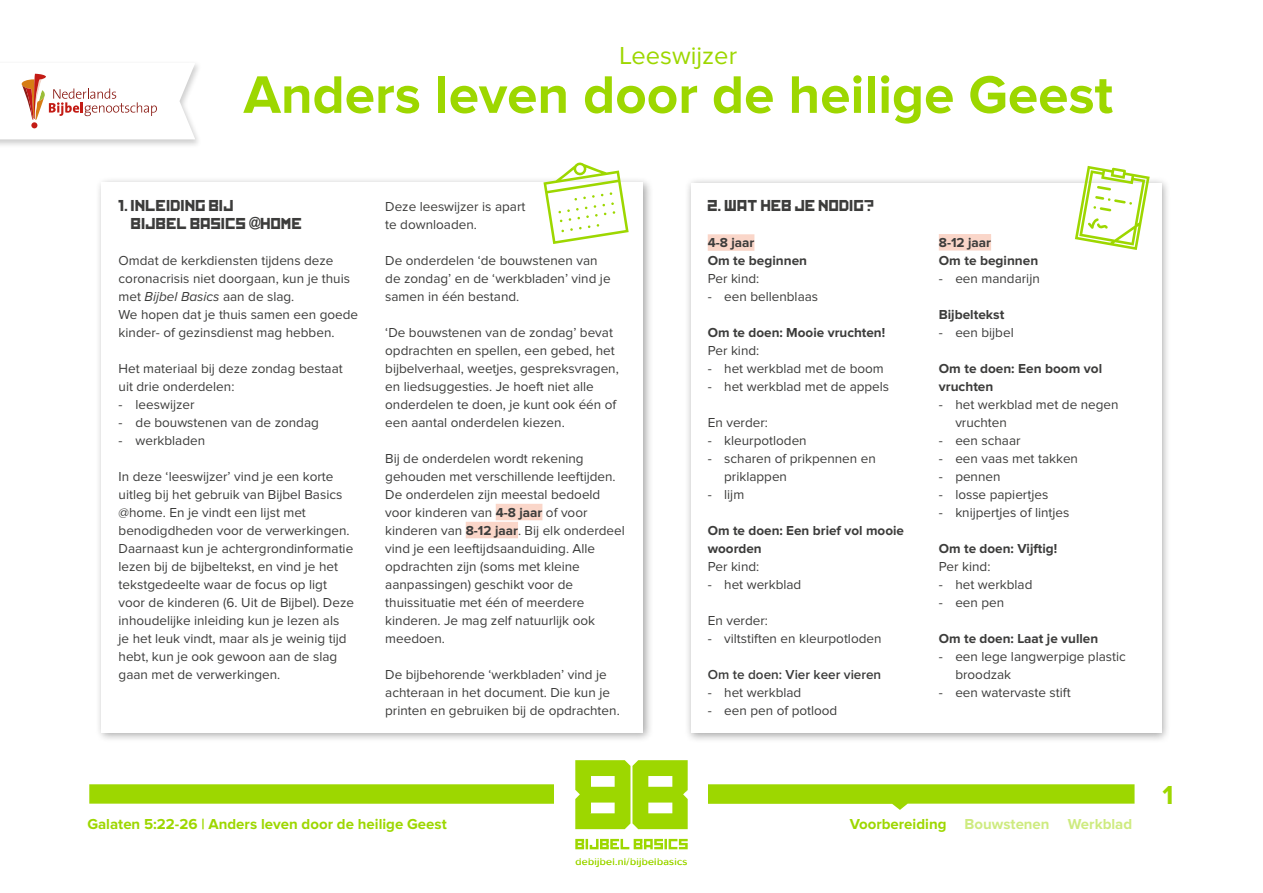
<style>
.page{position:relative;width:1263px;height:893px;background:#fff}
.page>*{position:absolute;margin:0;border:0;box-sizing:border-box;transform-origin:0 0}
.t1{font:700 54.75px "Proxima Nova";color:#9dd700}
.t2{font:700 27px "Proxima Nova";color:#9dd700}
.t3{font:25.5px "Proxima Nova";color:#9dd700}
.t4{font:700 15px "Proxima Nova";color:#9dd700}
.t5{font:15px/18px "Kremlin";color:#3c3c3b}
.t6{font:700 15px "Proxima Nova";color:#ceeb80}
.t7{font:13.5px/18px "Proxima Nova";color:#3c3c3b}
.t8{font:700 13.5px/18px "Proxima Nova";color:#3c3c3b}
.t9{font:600 13.5px "Proxima Nova";color:#3c3c3b}
.t10{font:10.5px "Proxima Nova";letter-spacing:.03em;color:#9dd700}
.s1{font-family:"Impact"}
.s2{font-style:italic}
.s3{font-weight:700}
.s4{color:#ceeb80}
</style>
<div class="page">
<svg style="left:575px;top:839px;width:113px;height:10px"></svg>
<svg style="left:89px;top:760px;width:1045px;height:69px"></svg>
<div style="left:0;top:60px;width:202px;height:88px;background:#000;opacity:.2"></div>
<svg style="left:0;top:63px;width:195px;height:76px"></svg>
<div style="left:95px;top:176px;width:558px;height:567px;background:#000;opacity:.35"></div>
<div style="left:102px;top:183px;width:541px;height:550px;background:#fff"></div>
<div style="left:496px;top:504px;width:46px;height:16px;background:#fad6c9"></div>
<div style="left:466px;top:522px;width:52px;height:16px;background:#fad6c9"></div>
<svg style="left:543px;top:163px;width:86px;height:81px"></svg>
<div style="left:684px;top:176px;width:487px;height:567px;background:#000;opacity:.35"></div>
<div style="left:691px;top:183px;width:470px;height:550px;background:#fff"></div>
<div style="left:708px;top:234px;width:46px;height:17px;background:#fad6c9"></div>
<div style="left:939px;top:234px;width:52px;height:17px;background:#fad6c9"></div>
<svg style="left:1075px;top:166px;width:75px;height:84px"></svg>
<h3 class="t3" style="left:619px;top:44px;width:119px">Leeswijzer</h3>
<h1 class="t1" style="left:243px;top:70px;width:871px">Anders leven door de heilige Geest</h1>
<p class="t5" style="left:131px;top:197px;width:173px;text-indent:-13px">1. INLEIDING BIJ<br>BIJBEL BASICS <span class="s1">@</span>HOME</p>
<p class="t7" style="left:119px;top:252px;width:241px">Omdat de kerkdiensten tijdens deze coronacrisis niet doorgaan, kun je thuis met <span class="s2">Bijbel Basics</span> aan de slag.<br>We hopen dat je thuis samen een goede kinder- of gezinsdienst mag hebben.</p>
<p class="t7" style="left:119px;top:360px;width:226px">Het materiaal bij deze zondag bestaat uit drie onderdelen:</p>
<p class="t7" style="left:119px;top:396px;width:77px">- leeswijzer</p>
<p class="t7" style="left:119px;top:414px;width:202px">- de bouwstenen van de zondag</p>
<p class="t7" style="left:119px;top:432px;width:88px">- werkbladen</p>
<p class="t7" style="left:119px;top:468px;width:237px">In deze ‘leeswijzer’ vind je een korte uitleg bij het gebruik van Bijbel Basics @home. En je vindt een lijst met benodigdheden voor de verwerkingen.<br>Daarnaast kun je achtergrondinformatie lezen bij de bijbeltekst, en vind je het tekstgedeelte waar de focus op ligt voor de kinderen (6. Uit de Bijbel). Deze inhoudelijke inleiding kun je lezen als<br>je het leuk vindt, maar als je weinig tijd hebt, kun je ook gewoon aan de slag gaan met de verwerkingen.</p>
<p class="t7" style="left:385px;top:198px;width:142px">Deze leeswijzer is apart te downloaden.</p>
<p class="t7" style="left:385px;top:252px;width:227px">De onderdelen ‘de bouwstenen van de zondag’ en de ‘werkbladen’ vind je samen in één bestand.</p>
<p class="t7" style="left:385px;top:324px;width:235px">‘De bouwstenen van de zondag’ bevat opdrachten en spellen, een gebed, het bijbelverhaal, weetjes, gespreksvragen, en liedsuggesties. Je hoeft niet alle onderdelen te doen, je kunt ook één of een aantal onderdelen kiezen.</p>
<p class="t7" style="left:385px;top:450px;width:241px">Bij de onderdelen wordt rekening gehouden met verschillende leeftijden.<br>De onderdelen zijn meestal bedoeld voor kinderen van <span class="s3">4-8 jaar</span> of voor kinderen van <span class="s3">8-12 jaar</span>. Bij elk onderdeel vind je een leeftijdsaanduiding. Alle opdrachten zijn (soms met kleine aanpassingen) geschikt voor de thuissituatie met één of meerdere kinderen. Je mag zelf natuurlijk ook meedoen.</p>
<p class="t7" style="left:385px;top:666px;width:236px">De bijbehorende ‘werkbladen’ vind je achteraan in het document. Die kun je printen en gebruiken bij de opdrachten.</p>
<p class="t5" style="left:708px;top:198px;width:169px">2. WAT HEB JE NODIG?</p>
<p class="t8" style="left:708px;top:234px;width:101px">4-8 jaar<br>Om te beginnen</p>
<p class="t7" style="left:708px;top:270px;width:53px">Per kind:</p>
<p class="t7" style="left:708px;top:288px;width:112px">- een bellenblaas</p>
<p class="t8" style="left:708px;top:324px;width:179px">Om te doen: Mooie vruchten!</p>
<p class="t7" style="left:708px;top:342px;width:53px">Per kind:</p>
<p class="t7" style="left:708px;top:360px;width:178px">- het werkblad met de boom</p>
<p class="t7" style="left:708px;top:378px;width:183px">- het werkblad met de appels</p>
<p class="t7" style="left:708px;top:414px;width:62px">En verder:</p>
<p class="t7" style="left:708px;top:432px;width:100px">- kleurpotloden</p>
<p class="t7" style="left:724px;top:450px;width:153px;text-indent:-16px">- scharen of prikpennen en priklappen</p>
<p class="t7" style="left:708px;top:486px;width:38px">- lijm</p>
<p class="t8" style="left:708px;top:522px;width:198px">Om te doen: Een brief vol mooie woorden</p>
<p class="t7" style="left:708px;top:558px;width:53px">Per kind:</p>
<p class="t7" style="left:708px;top:576px;width:95px">- het werkblad</p>
<p class="t7" style="left:708px;top:612px;width:62px">En verder:</p>
<p class="t7" style="left:708px;top:630px;width:175px">- viltstiften en kleurpotloden</p>
<p class="t9" style="left:708px;top:668px;width:175px">Om te doen: Vier keer vieren</p>
<p class="t7" style="left:708px;top:684px;width:95px">- het werkblad</p>
<p class="t7" style="left:708px;top:702px;width:131px">- een pen of potlood</p>
<p class="t8" style="left:939px;top:234px;width:101px">8-12 jaar<br>Om te beginnen</p>
<p class="t7" style="left:939px;top:270px;width:103px">- een mandarijn</p>
<p class="t8" style="left:939px;top:306px;width:67px">Bijbeltekst</p>
<p class="t7" style="left:939px;top:324px;width:76px">- een bijbel</p>
<p class="t8" style="left:939px;top:360px;width:165px">Om te doen: Een boom vol vruchten</p>
<p class="t7" style="left:955px;top:396px;width:165px;text-indent:-16px">- het werkblad met de negen vruchten</p>
<p class="t7" style="left:939px;top:432px;width:83px">- een schaar</p>
<p class="t7" style="left:939px;top:450px;width:141px">- een vaas met takken</p>
<p class="t7" style="left:939px;top:468px;width:63px">- pennen</p>
<p class="t7" style="left:939px;top:486px;width:111px">- losse papiertjes</p>
<p class="t7" style="left:939px;top:504px;width:132px">- knijpertjes of lintjes</p>
<p class="t8" style="left:939px;top:540px;width:120px">Om te doen: Vijftig!</p>
<p class="t7" style="left:939px;top:558px;width:53px">Per kind:</p>
<p class="t7" style="left:939px;top:576px;width:95px">- het werkblad</p>
<p class="t7" style="left:939px;top:594px;width:67px">- een pen</p>
<p class="t8" style="left:939px;top:630px;width:161px">Om te doen: Laat je vullen</p>
<p class="t7" style="left:955px;top:648px;width:172px;text-indent:-16px">- een lege langwerpige plastic broodzak</p>
<p class="t7" style="left:939px;top:684px;width:133px">- een watervaste stift</p>
<p class="t4" style="left:87px;top:817px;width:361px">Galaten 5:22-26 | Anders leven door de heilige Geest</p>
<p class="t6" style="left:1068px;top:817px;width:66px">Werkblad</p>
<p class="t4" style="left:850px;top:817px;width:201px">Voorbereiding <span class="s4">Bouwstenen</span></p>
<p class="t10" style="left:575px;top:856px;width:113px">debijbel.nl/bijbelbasics</p>
<h2 class="t2" style="left:1162px;top:782px;width:13px">1</h2>
</div>
